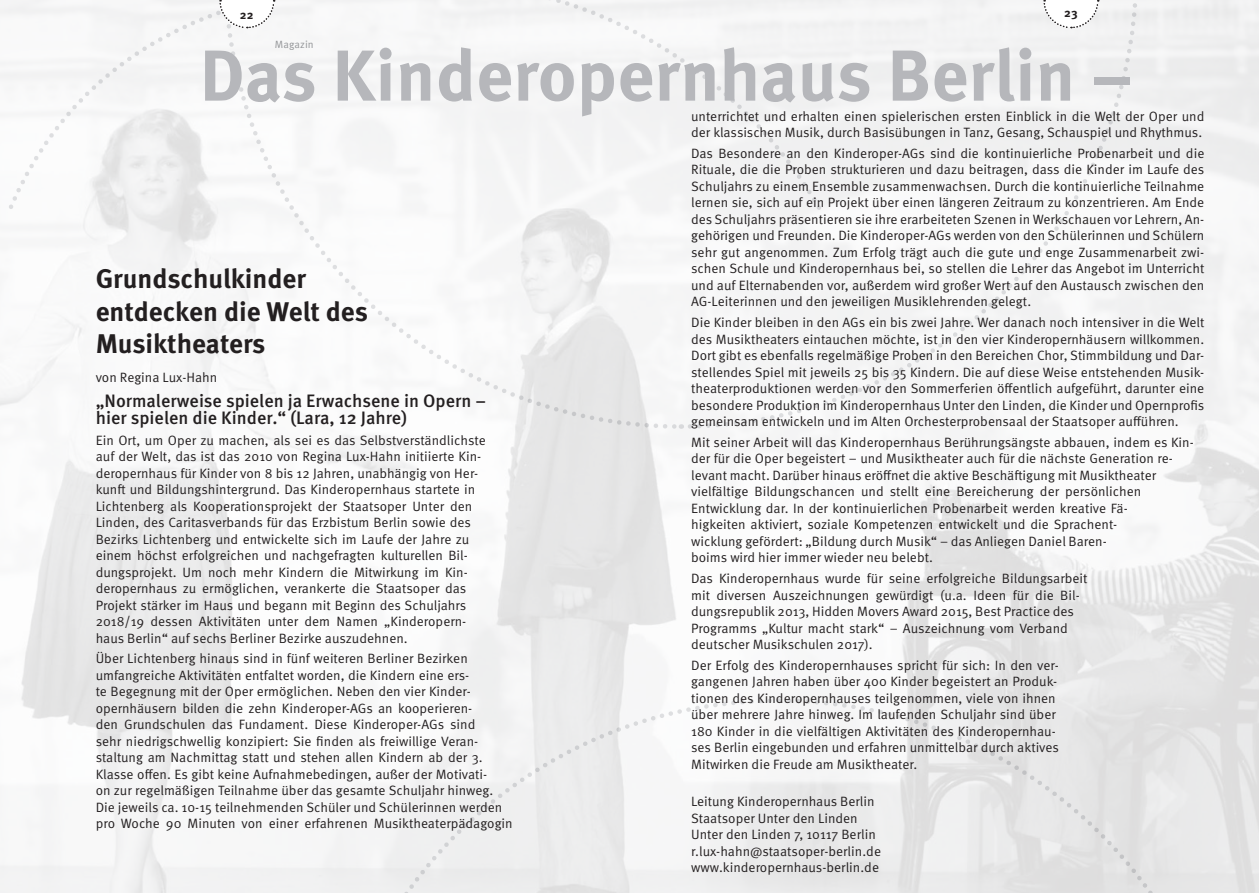
<style>
.page{position:relative;width:1259px;height:893px;background:#fff}
.page>*{position:absolute;margin:0;border:0;box-sizing:border-box;transform-origin:0 0}
.t1{font:700 72px "Meta OT";color:#b6b7bb}
.t2{font:700 27px/32.4px "Meta OT";color:#231f20}
.t3{font:500 18px/16.5px "Meta OT";color:#231f20}
.t4{font:13.5px/16.5px "Meta OT Norm";color:#231f20}
.t5{font:700 12px "Meta OT";color:#231f20}
.t6{font:10.5px "Meta OT Norm";letter-spacing:.005em;color:#939598}
</style>
<div class="page">
<img style="left:0;top:0;width:1259px;height:893px">
<svg style="left:219px;top:0;width:56px;height:29px"></svg>
<svg style="left:1042px;top:0;width:57px;height:29px"></svg>
<p class="t5" style="left:240px;top:7px;width:15px">22</p>
<p class="t5" style="left:1064px;top:5px;width:15px">23</p>
<p class="t6" style="left:275px;top:38px;width:40px">Magazin</p>
<h1 class="t1" style="left:200px;top:30px;width:935px">Das Kinderopernhaus Berlin –</h1>
<p class="t4" style="left:691px;top:108px;width:515px">unterrichtet und erhalten einen spielerischen ersten Einblick in die Welt der Oper und der klassischen Musik, durch Basisübungen in Tanz, Gesang, Schauspiel und Rhythmus.</p>
<p class="t4" style="left:691px;top:145px;width:515px;text-align:justify">Das Besondere an den Kinderoper-AGs sind die kontinuierliche Probenarbeit und die Rituale, die die Proben strukturieren und dazu beitragen, dass die Kinder im Laufe des Schuljahrs zu einem Ensemble zusammenwachsen. Durch die kontinuierliche Teilnahme lernen sie, sich auf ein Projekt über einen längeren Zeitraum zu konzentrieren. Am Ende des Schuljahrs präsentieren sie ihre erarbeiteten Szenen in Werkschauen vor Lehrern, An&shy;gehörigen und Freunden. Die Kinderoper-AGs werden von den Schülerinnen und Schülern sehr gut angenommen. Zum Erfolg trägt auch die gute und enge Zusammenarbeit zwi&shy;schen Schule und Kinderopernhaus bei, so stellen die Lehrer das Angebot im Unterricht und auf Elternabenden vor, außerdem wird großer Wert auf den Austausch zwischen den AG-Leiterinnen und den jeweiligen Musiklehrenden gelegt.</p>
<p class="t4" style="left:691px;top:314px;width:515px;text-align:justify">Die Kinder bleiben in den AGs ein bis zwei Jahre. Wer danach noch intensiver in die Welt des Musiktheaters eintauchen möchte, ist in den vier Kinderopernhäusern willkommen.<br>Dort gibt es ebenfalls regelmäßige Proben in den Bereichen Chor, Stimmbildung und Dar&shy;stellendes Spiel mit jeweils 25 bis 35 Kindern. Die auf diese Weise entstehenden Musik&shy;theaterproduktionen werden vor den Sommerferien öffentlich aufgeführt, darunter eine besondere Produktion im Kinderopernhaus Unter den Linden, die Kinder und Opernprofis gemeinsam entwickeln und im Alten Orchesterprobensaal der Staatsoper aufführen.</p>
<p class="t4" style="left:691px;top:434px;width:504px">Mit seiner Arbeit will das Kinderopernhaus Berührungsängste abbauen, indem es Kin&shy;der für die Oper begeistert – und Musiktheater auch für die nächste Generation re&shy;levant macht. Darüber hinaus eröffnet die aktive Beschäftigung mit Musiktheater vielfältige Bildungschancen und stellt eine Bereicherung der persönlichen Entwicklung dar. In der kontinuierlichen Probenarbeit werden kreative Fä-<br>higkeiten aktiviert, soziale Kompetenzen entwickelt und die Sprachent-<br>wicklung gefördert: „Bildung durch Musik“ – das Anliegen Daniel Baren-<br>boims wird hier immer wieder neu belebt.</p>
<p class="t4" style="left:691px;top:570px;width:398px">Das Kinderopernhaus wurde für seine erfolgreiche Bildungsarbeit mit diversen Auszeichnungen gewürdigt (u.a. Ideen für die Bil&shy;dungsrepublik 2013, Hidden Movers Award 2015, Best Practice des Programms „Kultur macht stark“ – Auszeichnung vom Verband deutscher Musikschulen 2017).</p>
<p class="t4" style="left:691px;top:657px;width:369px">Der Erfolg des Kinderopernhauses spricht für sich: In den ver&shy;gangenen Jahren haben über 400 Kinder begeistert an Produk&shy;tionen des Kinderopernhauses teilgenommen, viele von ihnen über mehrere Jahre hinweg. Im laufenden Schuljahr sind über 180 Kinder in die vielfältigen Aktivitäten des Kinderopernhau&shy;ses Berlin eingebunden und erfahren unmittelbar durch aktives Mitwirken die Freude am Musiktheater.</p>
<p class="t4" style="left:691px;top:793px;width:191px">Leitung Kinderopernhaus Berlin<br>Staatsoper Unter den Linden<br>Unter den Linden 7, 10117 Berlin r.lux-hahn@staatsoper-berlin.de www.kinderopernhaus-berlin.de</p>
<h2 class="t2" style="left:96px;top:263px;width:274px">Grundschulkinder entdecken die Welt des<br>Musiktheaters</h2>
<p class="t4" style="left:96px;top:370px;width:123px">von Regina Lux-Hahn</p>
<h3 class="t3" style="left:96px;top:393px;width:392px">„Normalerweise spielen ja Erwachsene in Opern – hier spielen die Kinder.“ (Lara, 12 Jahre)</h3>
<p class="t4" style="left:96px;top:432px;width:391px">Ein Ort, um Oper zu machen, als sei es das Selbstverständlichste auf der Welt, das ist das 2010 von Regina Lux-Hahn initiierte Kin&shy;deropernhaus für Kinder von 8 bis 12 Jahren, unabhängig von Her&shy;kunft und Bildungshintergrund. Das Kinderopernhaus startete in Lichtenberg als Kooperationsprojekt der Staatsoper Unter den Linden, des Caritasverbands für das Erzbistum Berlin sowie des Bezirks Lichtenberg und entwickelte sich im Laufe der Jahre zu einem höchst erfolgreichen und nachgefragten kulturellen Bil&shy;dungsprojekt. Um noch mehr Kindern die Mitwirkung im Kin&shy;deropernhaus zu ermöglichen, verankerte die Staatsoper das Projekt stärker im Haus und begann mit Beginn des Schuljahrs 2018/19 dessen Aktivitäten unter dem Namen „Kinderopern&shy;haus Berlin“ auf sechs Berliner Bezirke auszudehnen.</p>
<p class="t4" style="left:96px;top:651px;width:418px">Über Lichtenberg hinaus sind in fünf weiteren Berliner Bezirken umfangreiche Aktivitäten entfaltet worden, die Kindern eine ers-<br>te Begegnung mit der Oper ermöglichen. Neben den vier Kinder&shy;opernhäusern bilden die zehn Kinderoper-AGs an kooperieren-<br>den Grundschulen das Fundament. Diese Kinderoper-AGs sind<br>sehr niedrigschwellig konzipiert: Sie finden als freiwillige Veran&shy;staltung am Nachmittag statt und stehen allen Kindern ab der 3.<br>Klasse offen. Es gibt keine Aufnahmebedingen, außer der Motivati-<br>on zur regelmäßigen Teilnahme über das gesamte Schuljahr hinweg.<br>Die jeweils ca. 10-15 teilnehmenden Schüler und Schülerinnen werden pro Woche 90 Minuten von einer erfahrenen Musiktheaterpädagogin</p>
</div>
